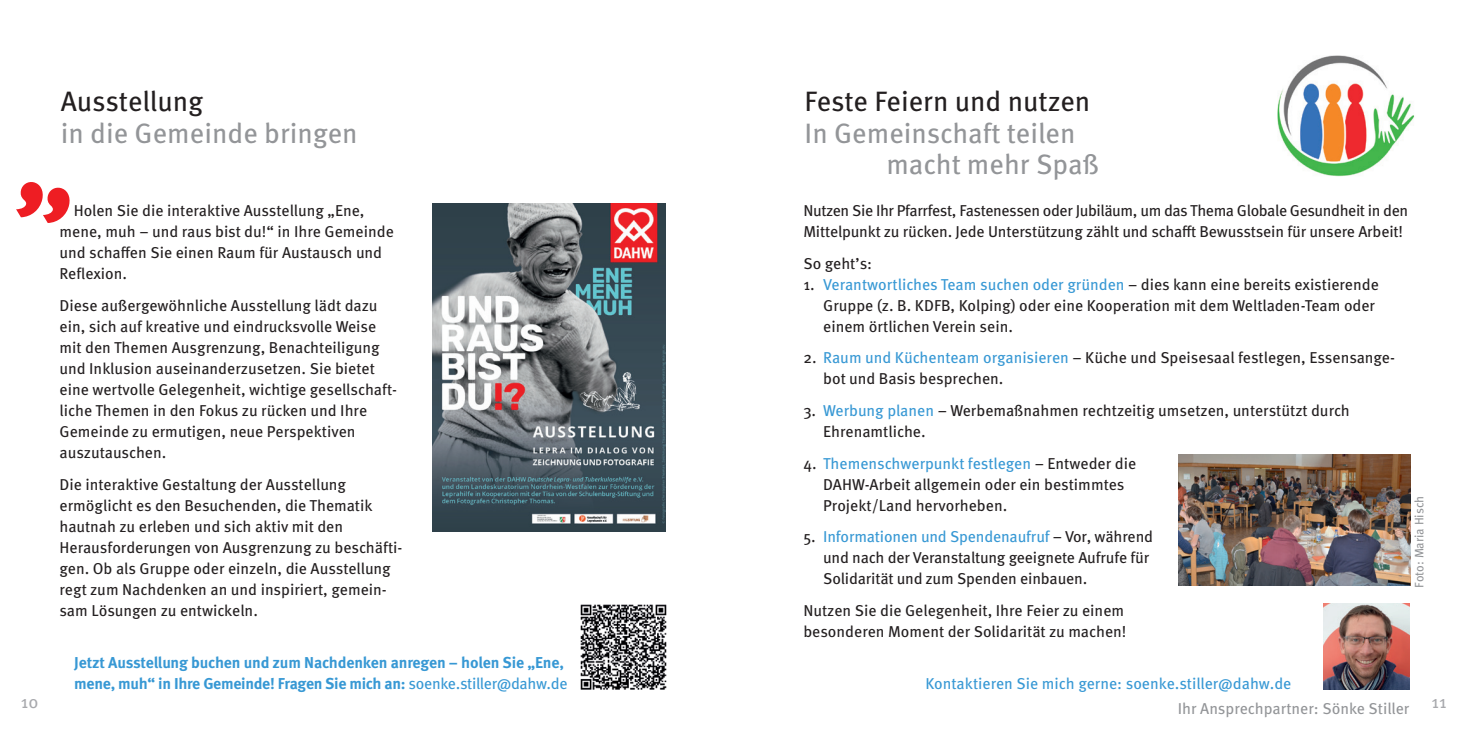
<style>
.page{position:relative;width:1469px;height:735px;background:#fff}
.page>*{position:absolute;margin:0;border:0;box-sizing:border-box;transform-origin:0 0}
.t1{font:28px/31.5px "Meta OT";color:#939598}
.t2{font:28px "Meta OT";letter-spacing:-.005em;color:#231f20}
.t3{font:17.5px "Meta OT";color:#a8a9ad}
.t4{font:15.75px/21px "Meta OT";color:#231f20}
.t5{font:15.75px/21px "Meta OT";letter-spacing:-.025em;color:#231f20}
.t6{font:700 15.75px/21px "Meta OT";letter-spacing:-.02em;color:#3798d4}
.t7{font:15.75px "Meta OT";color:#3798d4}
.t8{font:15.75px "Meta OT";color:#939598}
.t9{font:12.25px "Meta OT";letter-spacing:-.005em;color:#939598}
.s1{color:#3798d4}
.s2{font-weight:400}
</style>
<div class="page">
<img style="left:433px;top:203px;width:232px;height:327px">
<img style="left:1277px;top:55px;width:138px;height:122px">
<img style="left:1178px;top:454px;width:231px;height:131px">
<img style="left:580px;top:604px;width:87px;height:86px">
<img style="left:1323px;top:603px;width:86px;height:85px">
<h1 class="t2" style="left:61px;top:84px;width:144px">Ausstellung</h1>
<h1 class="t1" style="left:61px;top:118px;width:298px">in die Gemeinde bringen</h1>
<p class="t4" style="left:60px;top:201px;width:336px;text-indent:14px">Holen Sie die interaktive Ausstellung „Ene, mene, muh – und raus bist du!“ in Ihre Gemeinde und schaffen Sie einen Raum für Austausch und Reflexion.</p>
<p class="t4" style="left:60px;top:295px;width:339px">Diese außergewöhnliche Ausstellung lädt dazu ein, sich auf kreative und eindrucksvolle Weise mit den Themen Ausgrenzung, Benachteiligung und Inklusion auseinanderzusetzen. Sie bietet eine wertvolle Gelegenheit, wichtige gesellschaft&shy;liche Themen in den Fokus zu rücken und Ihre Gemeinde zu ermutigen, neue Perspektiven auszutauschen.</p>
<p class="t4" style="left:60px;top:474px;width:344px">Die interaktive Gestaltung der Ausstellung ermöglicht es den Besuchenden, die Thematik hautnah zu erleben und sich aktiv mit den Herausforderungen von Ausgrenzung zu beschäfti&shy;gen. Ob als Gruppe oder einzeln, die Ausstellung regt zum Nachdenken an und inspiriert, gemein&shy;sam Lösungen zu entwickeln.</p>
<h1 class="t2" style="left:804px;top:84px;width:287px">Feste Feiern und nutzen</h1>
<h1 class="t1" style="left:886px;top:118px;width:214px;text-indent:-82px">In Gemeinschaft teilen macht mehr Spaß</h1>
<p class="t5" style="left:803px;top:201px;width:606px">Nutzen Sie Ihr Pfarrfest, Fastenessen oder Jubiläum, um das Thema Globale Gesundheit in den<br>Mittelpunkt zu rücken. Jede Unterstützung zählt und schafft Bewusstsein für unsere Arbeit!</p>
<p class="t4" style="left:803px;top:253px;width:70px">So geht’s:</p>
<p class="t4" style="left:823px;top:274px;width:557px;text-indent:-20px">1. <span class="s1">Verantwortliches Team suchen oder gründen</span> – dies kann eine bereits existierende<br>Gruppe (z. B. KDFB, Kolping) oder eine Kooperation mit dem Weltladen-Team oder einem örtlichen Verein sein.</p>
<p class="t4" style="left:823px;top:348px;width:573px;text-indent:-20px">2. <span class="s1">Raum und Küchenteam organisieren</span> – Küche und Speisesaal festlegen, Essensange&shy;bot und Basis besprechen.</p>
<p class="t4" style="left:823px;top:400px;width:528px;text-indent:-20px">3. <span class="s1">Werbung planen</span> – Werbemaßnahmen rechtzeitig umsetzen, unterstützt durch<br>Ehrenamtliche.</p>
<p class="t4" style="left:823px;top:453px;width:314px;text-indent:-20px">4. <span class="s1">Themenschwerpunkt festlegen</span> – Entweder die<br>DAHW-Arbeit allgemein oder ein bestimmtes<br>Projekt/Land hervorheben.</p>
<p class="t4" style="left:823px;top:526px;width:331px;text-indent:-20px">5. <span class="s1">Informationen und Spendenaufruf</span> – Vor, während und nach der Veranstaltung geeignete Aufrufe für<br>Solidarität und zum Spenden einbauen.</p>
<p class="t4" style="left:803px;top:600px;width:325px">Nutzen Sie die Gelegenheit, Ihre Feier zu einem besonderen Moment der Solidarität zu machen!</p>
<p class="t9" style="left:1411px;top:587px;width:93px;rotate:-90deg">Foto: Maria Hisch</p>
<p class="t6" style="left:74px;top:652px;width:495px">Jetzt Ausstellung buchen und zum Nachdenken anregen – holen Sie „Ene, mene, muh“ in Ihre Gemeinde! Fragen Sie mich an: <span class="s2">soenke.stiller@dahw.de</span></p>
<p class="t7" style="left:925px;top:673px;width:367px">Kontaktieren Sie mich gerne: soenke.stiller@dahw.de</p>
<p class="t8" style="left:1177px;top:698px;width:233px">Ihr Ansprechpartner: Sönke Stiller</p>
<p class="t3" style="left:21px;top:691px;width:19px">10</p>
<p class="t3" style="left:1431px;top:691px;width:17px">11</p>
</div>
